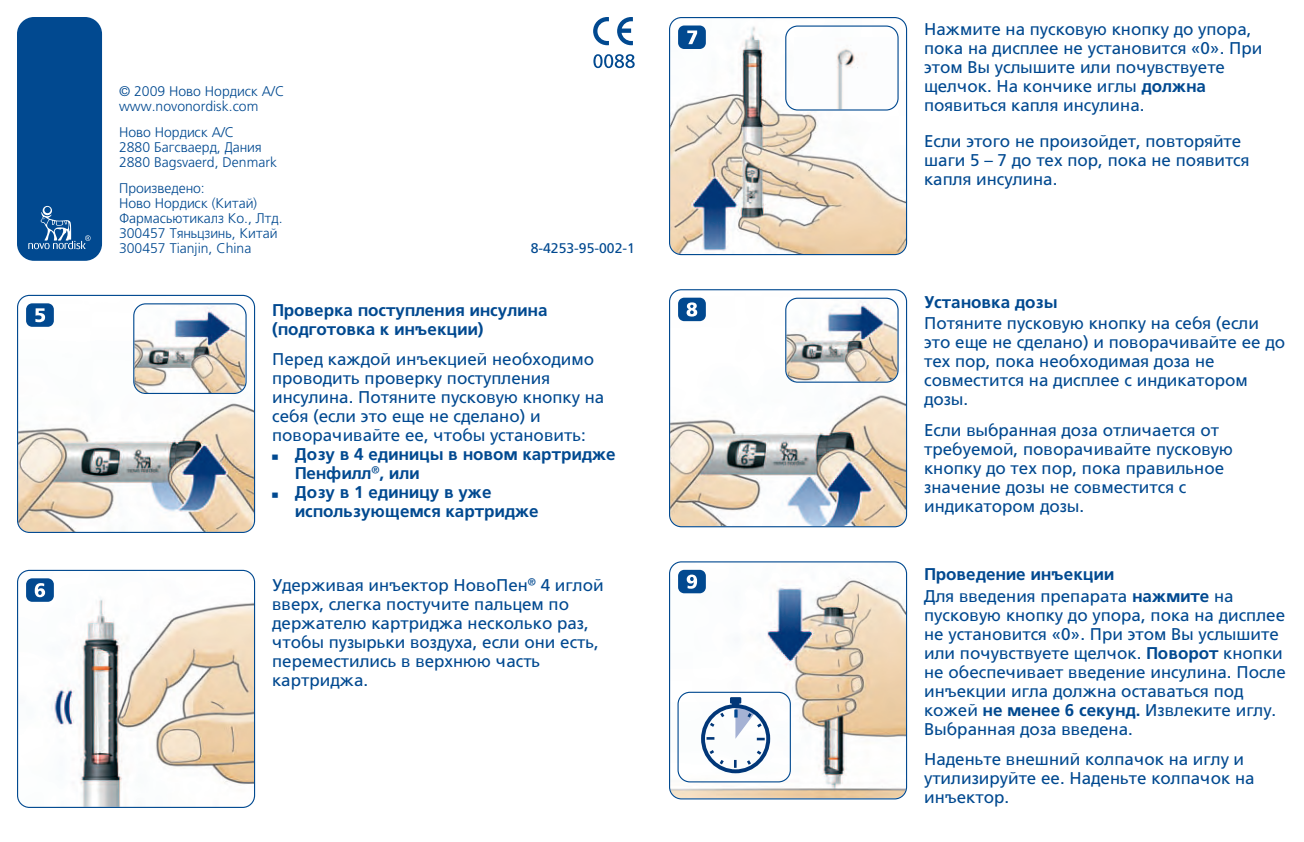
<style>
.page{position:relative;width:1304px;height:842px;background:#fff}
.page>*{position:absolute;margin:0;border:0;box-sizing:border-box;transform-origin:0 0}
.t1{font:17px/19px "A Frutiger 55";color:#014990}
.t2{font:17px/19px "A Frutiger 65";color:#014990}
.t3{font:14px/15px "A Frutiger 45";color:#014990}
.t4{font:14px "A Frutiger 55";color:#014990}
.s1{font-family:"A Frutiger 45";font-size:8px}
.s2{font-family:"A Frutiger 65"}
</style>
<div class="page">
<img style="left:670px;top:293px;width:236px;height:233px">
<div style="left:669px;top:289px;width:238px;height:238px;border:2px solid #014990;border-radius:12px"></div>
<img style="left:670px;top:18px;width:236px;height:236px;border-radius:11px">
<div style="left:669px;top:17px;width:238px;height:238px;border:2px solid #014990;border-radius:12px"></div>
<img style="left:670px;top:562px;width:236px;height:236px;border-radius:11px">
<div style="left:669px;top:561px;width:238px;height:238px;border:2px solid #014990;border-radius:12px"></div>
<img style="left:795px;top:38px;width:102px;height:71px">
<div style="left:785px;top:26px;width:114px;height:85px;border:2px solid #014990;border-radius:12px"></div>
<img style="left:786px;top:299px;width:111px;height:83px;border-radius:11px">
<div style="left:785px;top:298px;width:114px;height:85px;border:2px solid #014990;border-radius:12px"></div>
<div style="left:701px;top:704px;width:69px;height:69px;border:4px solid #013778;border-radius:50%"></div>
<div style="left:732px;top:698px;width:7px;height:7px;background:#013778"></div>
<div style="left:730px;top:697px;width:11px;height:7px;background:#013778"></div>
<svg style="left:734px;top:760px;width:3px;height:8px"></svg>
<svg style="left:707px;top:737px;width:7px;height:3px"></svg>
<svg style="left:734px;top:706px;width:31px;height:34px"></svg>
<svg style="left:744px;top:748px;width:20px;height:20px"></svg>
<svg style="left:707px;top:747px;width:19px;height:20px"></svg>
<svg style="left:707px;top:710px;width:20px;height:19px"></svg>
<div style="left:677px;top:692px;width:114px;height:90px;border:2px solid #014990;border-radius:12px"></div>
<svg style="left:678px;top:26px;width:28px;height:23px"></svg>
<svg style="left:678px;top:298px;width:28px;height:23px"></svg>
<svg style="left:678px;top:570px;width:28px;height:23px"></svg>
<img style="left:18px;top:571px;width:236px;height:236px;border-radius:11px">
<div style="left:17px;top:570px;width:238px;height:238px;border:2px solid #014990;border-radius:12px"></div>
<img style="left:18px;top:296px;width:236px;height:236px;border-radius:11px">
<div style="left:17px;top:295px;width:238px;height:238px;border:2px solid #014990;border-radius:12px"></div>
<svg style="left:26px;top:303px;width:28px;height:24px"></svg>
<svg style="left:26px;top:578px;width:28px;height:24px"></svg>
<svg style="left:617px;top:17px;width:16px;height:28px"></svg>
<svg style="left:593px;top:17px;width:16px;height:28px"></svg>
<svg style="left:593px;top:54px;width:42px;height:14px"></svg>
<div style="left:17px;top:17px;width:85px;height:244px;background:#014990;border-radius:17px"></div>
<svg style="left:28px;top:206px;width:63px;height:43px"></svg>
<img style="left:134px;top:304px;width:110px;height:89px;border-radius:11px">
<div style="left:133px;top:303px;width:114px;height:91px;border:2px solid #014990;border-radius:12px"></div>
<p class="t3" style="left:119px;top:84px;width:167px">© 2009 Ново Нордиск А/С www.novonordisk.com</p>
<p class="t3" style="left:119px;top:126px;width:159px">Ново Нордиск А/С<br>2880 Багсваерд, Дания<br>2880 Bagsvaerd, Denmark</p>
<p class="t3" style="left:119px;top:182px;width:165px">Произведено:<br>Ново Нордиск (Китай)<br>Фармасьютикалз Ко., Лтд.<br>300457 Тяньцзинь, Китай<br>300457 Tianjin, China</p>
<p class="t4" style="left:531px;top:243px;width:106px">8-4253-95-002-1</p>
<p class="t2" style="left:272px;top:300px;width:277px">Проверка поступления инсулина (подготовка к инъекции)</p>
<p class="t1" style="left:272px;top:352px;width:334px">Перед каждой инъекцией необходимо проводить проверку поступления инсулина. Потяните пусковую кнопку на себя (если это еще не сделано) и поворачивайте ее, чтобы установить:</p>
<p class="t2" style="left:295px;top:444px;width:322px;text-indent:-23px"><span class="s1">■</span> Дозу в 4 единицы в новом картридже<br>Пенфилл®, или</p>
<p class="t2" style="left:295px;top:482px;width:245px;text-indent:-23px"><span class="s1">■</span> Дозу в 1 единицу в уже использующемся картридже</p>
<p class="t1" style="left:272px;top:577px;width:333px">Удерживая инъектор НовоПен® 4 иглой вверх, слегка постучите пальцем по держателю картриджа несколько раз, чтобы пузырьки воздуха, если они есть, переместились в верхнюю часть картриджа.</p>
<p class="t1" style="left:924px;top:22px;width:340px">Нажмите на пусковую кнопку до упора, пока на дисплее не установится «0». При этом Вы услышите или почувствуете щелчок. На кончике иглы <span class="s2">должна </span>появиться капля инсулина.</p>
<p class="t1" style="left:924px;top:134px;width:327px">Если этого не произойдет, повторяйте шаги 5 – 7 до тех пор, пока не появится капля инсулина.</p>
<p class="t2" style="left:924px;top:292px;width:135px">Установка дозы</p>
<p class="t1" style="left:924px;top:316px;width:363px">Потяните пусковую кнопку на себя (если это еще не сделано) и поворачивайте ее до тех пор, пока необходимая доза не совместится на дисплее с индикатором дозы.</p>
<p class="t1" style="left:924px;top:422px;width:311px">Если выбранная доза отличается от требуемой, поворачивайте пусковую кнопку до тех пор, пока правильное значение дозы не совместится с индикатором дозы.</p>
<p class="t2" style="left:924px;top:564px;width:192px">Проведение инъекции</p>
<p class="t1" style="left:924px;top:588px;width:363px">Для введения препарата <span class="s2">нажмите</span> на пусковую кнопку до упора, пока на дисплее не установится «0». При этом Вы услышите или почувствуете щелчок. <span class="s2">Поворот</span> кнопки не обеспечивает введение инсулина. После инъекции игла должна оставаться под кожей <span class="s2">не менее 6 секунд.</span> Извлеките иглу.<br>Выбранная доза введена.</p>
<p class="t1" style="left:924px;top:751px;width:332px">Наденьте внешний колпачок на иглу и утилизируйте ее. Наденьте колпачок на инъектор.</p>
</div>
